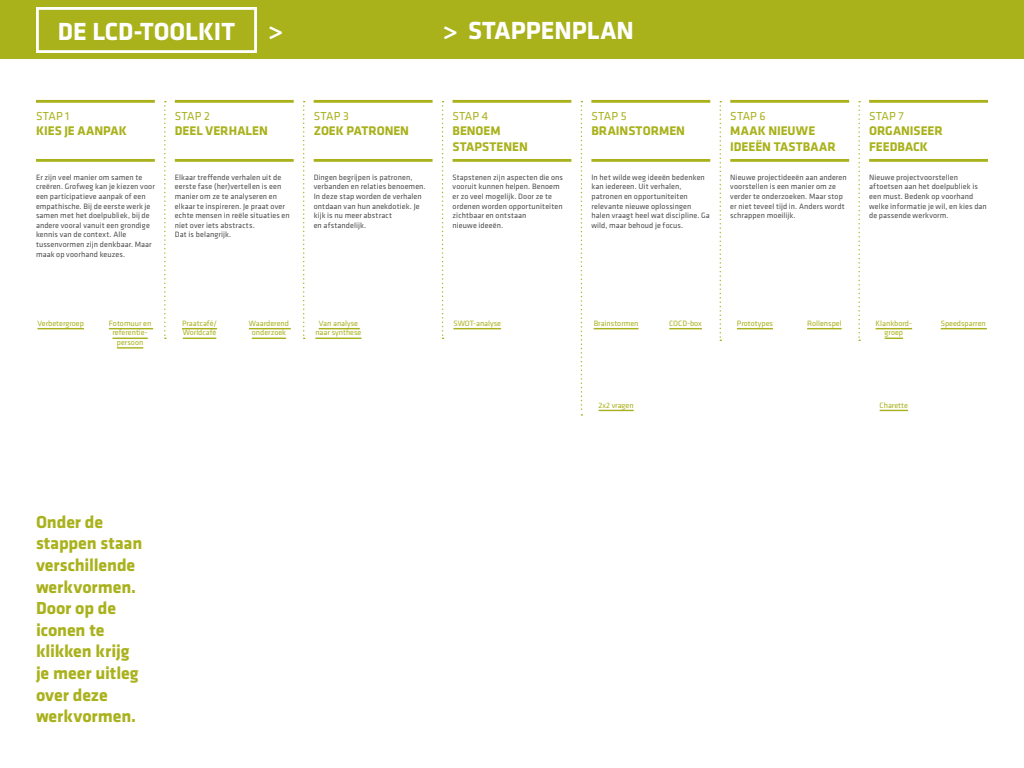
<style>
.page{position:relative;width:1024px;height:768px;background:#fff}
.page>*{position:absolute;margin:0;border:0;box-sizing:border-box;transform-origin:0 0}
.t1{font:700 25.7px "Klavika";color:#fff}
.t2{font:700 18px/21.6px "Klavika";letter-spacing:-.005em;color:#a9b11b}
.t3{font:700 13px/15.6px "Klavika";letter-spacing:.005em;color:#a9b11b}
.t4{font:12px "Klavika";letter-spacing:.015em;color:#a9b11b}
.t5{font:8px/9.6px "Klavika";letter-spacing:.01em;color:#4d4d4d}
.t6{font:8px/9.6px "Klavika";color:#a9b11b;text-align:center}
</style>
<div class="page">
<div style="left:0;top:0;width:1024px;height:59px;background:#a9b11b"></div>
<div style="left:36px;top:7px;width:221px;height:46px;border:3px solid #fff"></div>
<hr style="left:36px;top:100px;width:119px;height:3px;background:#a9b11b">
<hr style="left:36px;top:159px;width:119px;height:3px;background:#a9b11b">
<hr style="left:175px;top:100px;width:119px;height:3px;background:#a9b11b">
<hr style="left:175px;top:159px;width:119px;height:3px;background:#a9b11b">
<hr style="left:314px;top:100px;width:119px;height:3px;background:#a9b11b">
<hr style="left:314px;top:159px;width:119px;height:3px;background:#a9b11b">
<hr style="left:453px;top:100px;width:118px;height:3px;background:#a9b11b">
<hr style="left:453px;top:159px;width:118px;height:3px;background:#a9b11b">
<hr style="left:591px;top:100px;width:119px;height:3px;background:#a9b11b">
<hr style="left:591px;top:159px;width:119px;height:3px;background:#a9b11b">
<hr style="left:730px;top:100px;width:119px;height:3px;background:#a9b11b">
<hr style="left:730px;top:159px;width:119px;height:3px;background:#a9b11b">
<hr style="left:869px;top:100px;width:119px;height:3px;background:#a9b11b">
<hr style="left:869px;top:159px;width:119px;height:3px;background:#a9b11b">
<hr style="left:37px;top:328px;width:47px;height:1px;background:#a9b11b">
<svg style="left:880px;top:410px;width:28px;height:1px"></svg>
<hr style="left:109px;top:328px;width:44px;height:1px;background:#a9b11b">
<hr style="left:113px;top:338px;width:35px;height:1px;background:#a9b11b">
<hr style="left:117px;top:347px;width:26px;height:2px;background:#a9b11b">
<hr style="left:182px;top:328px;width:35px;height:1px;background:#a9b11b">
<hr style="left:183px;top:338px;width:33px;height:1px;background:#a9b11b">
<hr style="left:249px;top:328px;width:42px;height:1px;background:#a9b11b">
<hr style="left:252px;top:338px;width:34px;height:1px;background:#a9b11b">
<hr style="left:319px;top:328px;width:41px;height:1px;background:#a9b11b">
<hr style="left:315px;top:338px;width:46px;height:1px;background:#a9b11b">
<hr style="left:453px;top:328px;width:48px;height:1px;background:#a9b11b">
<hr style="left:594px;top:328px;width:45px;height:1px;background:#a9b11b">
<hr style="left:669px;top:328px;width:33px;height:1px;background:#a9b11b">
<hr style="left:599px;top:410px;width:35px;height:1px;background:#a9b11b">
<hr style="left:737px;top:328px;width:36px;height:1px;background:#a9b11b">
<hr style="left:807px;top:328px;width:35px;height:1px;background:#a9b11b">
<hr style="left:876px;top:328px;width:36px;height:1px;background:#a9b11b">
<svg style="left:885px;top:338px;width:18px;height:1px"></svg>
<hr style="left:941px;top:328px;width:46px;height:1px;background:#a9b11b">
<svg style="left:164px;top:101px;width:2px;height:238px"></svg>
<svg style="left:303px;top:101px;width:2px;height:238px"></svg>
<svg style="left:442px;top:101px;width:2px;height:238px"></svg>
<svg style="left:581px;top:101px;width:1px;height:315px"></svg>
<svg style="left:720px;top:101px;width:1px;height:240px"></svg>
<svg style="left:858px;top:101px;width:2px;height:240px"></svg>
<h1 class="t1" style="left:58px;top:17px;width:98px">De LCD-tool</h1>
<h1 class="t1" style="left:198px;top:17px;width:34px">kit</h1>
<h1 class="t1" style="left:268px;top:16px;width:16px">&gt;</h1>
<h1 class="t1" style="left:443px;top:16px;width:192px">&gt; stappenplan</h1>
<h3 class="t4" style="left:36px;top:109px;width:35px">STAP 1</h3>
<h3 class="t3" style="left:36px;top:124px;width:91px">KIES JE AANPAK</h3>
<p class="t5" style="left:36px;top:172px;width:120px">Er zijn veel manier om samen te creëren. Grofweg kan je kiezen voor een participatieve aanpak of een empathische. Bij de eerste werk je samen met het doelpubliek, bij de andere vooral vanuit een grondige kennis van de context. Alle tussenvormen zijn denkbaar. Maar maak op voorhand keuzes.</p>
<h3 class="t4" style="left:175px;top:109px;width:37px">STAP 2</h3>
<h3 class="t3" style="left:175px;top:124px;width:95px">DEEL VERHALEN</h3>
<p class="t5" style="left:175px;top:172px;width:116px">Elkaar treffende verhalen uit de eerste fase (her)vertellen is een manier om ze te analyseren en elkaar te inspireren. Je praat over echte mensen in reële situaties en niet over iets abstracts.<br>Dat is belangrijk.</p>
<h3 class="t4" style="left:314px;top:109px;width:37px">STAP 3</h3>
<h3 class="t3" style="left:314px;top:124px;width:97px">ZOEK PATRONEN</h3>
<p class="t5" style="left:314px;top:172px;width:113px">Dingen begrijpen is patronen, verbanden en relaties benoemen.<br>In deze stap worden de verhalen ontdaan van hun anekdotiek. Je kijk is nu meer abstract<br>en afstandelijk.</p>
<h3 class="t4" style="left:453px;top:109px;width:37px">STAP 4</h3>
<h3 class="t3" style="left:453px;top:124px;width:77px">BENOEM<br>STAPSTENEN</h3>
<p class="t5" style="left:453px;top:172px;width:112px">Stapstenen zijn aspecten die ons vooruit kunnen helpen. Benoem er zo veel mogelijk. Door ze te ordenen worden opportuniteiten zichtbaar en ontstaan<br>nieuwe ideeën.</p>
<h3 class="t4" style="left:591px;top:109px;width:37px">STAP 5</h3>
<h3 class="t3" style="left:591px;top:124px;width:95px">BRAINSTORMEN</h3>
<p class="t5" style="left:591px;top:172px;width:120px">In het wilde weg ideeën bedenken kan iedereen. Uit verhalen, patronen en opportuniteiten relevante nieuwe oplossingen halen vraagt heel wat discipline. Ga wild, maar behoud je focus.</p>
<h3 class="t4" style="left:730px;top:109px;width:37px">STAP 6</h3>
<h3 class="t3" style="left:730px;top:124px;width:107px">MAAK NIEUWE<br>IDEEËN TASTBAAR</h3>
<p class="t5" style="left:730px;top:172px;width:118px">Nieuwe projectideeën aan anderen voorstellen is een manier om ze verder te onderzoeken. Maar stop er niet teveel tijd in. Anders wordt schrappen moeilijk.</p>
<h3 class="t4" style="left:869px;top:109px;width:36px">STAP 7</h3>
<h3 class="t3" style="left:869px;top:124px;width:75px">ORGANISEER<br>FEEDBACK</h3>
<p class="t5" style="left:869px;top:172px;width:119px">Nieuwe projectvoorstellen aftoetsen aan het doelpubliek is een must. Bedenk op voorhand welke informatie je wil, en kies dan de passende werkvorm.</p>
<p class="t6" style="left:37px;top:319px;width:48px">Verbetergroep</p>
<p class="t6" style="left:109px;top:319px;width:44px">Fotomuur en referentie&shy;persoon</p>
<p class="t6" style="left:182px;top:319px;width:37px;text-align:left">Praatcafé/<br>Worldcafé</p>
<p class="t6" style="left:249px;top:319px;width:42px">Waarderend onderzoek</p>
<p class="t6" style="left:315px;top:319px;width:48px">Van analyse naar synthese</p>
<p class="t6" style="left:453px;top:319px;width:49px">SWOT-analyse</p>
<p class="t6" style="left:594px;top:319px;width:46px">Brainstormen</p>
<p class="t6" style="left:669px;top:319px;width:34px">COCD-box</p>
<p class="t6" style="left:599px;top:400px;width:37px">2x2 vragen</p>
<p class="t6" style="left:737px;top:319px;width:38px">Prototypes</p>
<p class="t6" style="left:807px;top:319px;width:36px">Rollenspel</p>
<p class="t6" style="left:876px;top:319px;width:38px">Klankbord&shy;groep</p>
<p class="t6" style="left:941px;top:319px;width:47px">Speedsparren</p>
<p class="t6" style="left:880px;top:400px;width:30px">Charette</p>
<h2 class="t2" style="left:36px;top:511px;width:108px">Onder de stappen staan verschillende werkvormen.<br>Door op de iconen te klikken krijg je meer uitleg over deze werkvormen.</h2>
</div>
